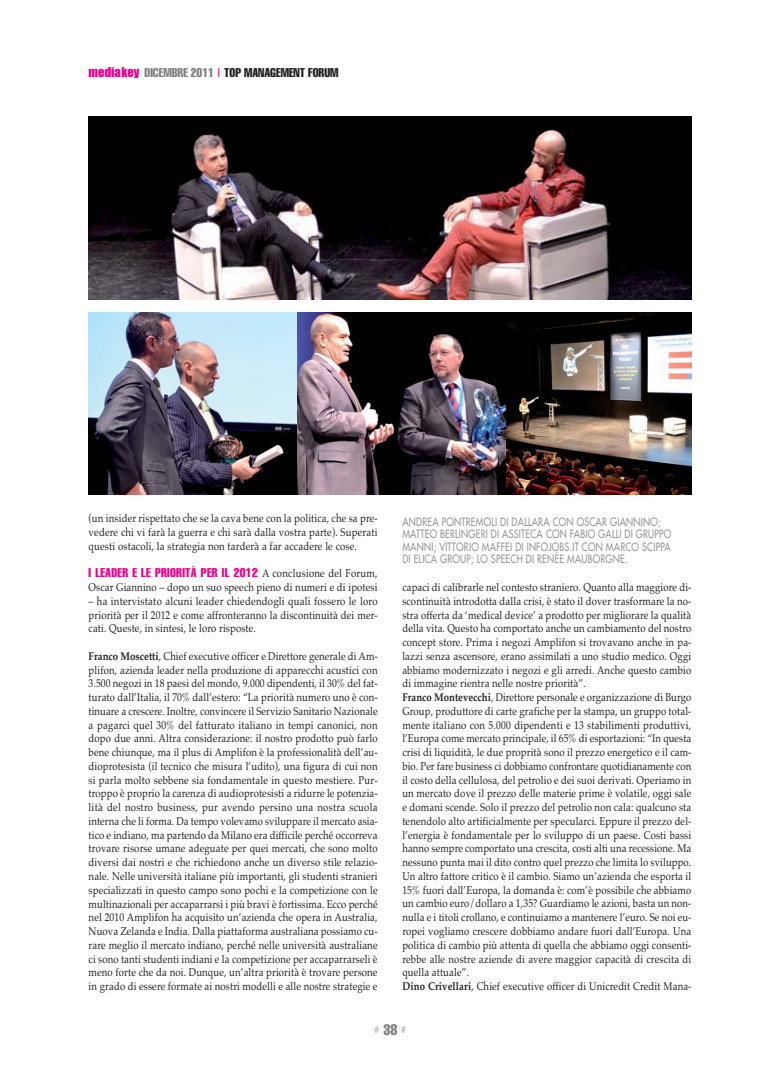
<style>
.page{position:relative;width:780px;height:1088px;background:#fff}
.page>*{position:absolute;margin:0;border:0;box-sizing:border-box;transform-origin:0 0}
.t1{font:extra-condensed 12.5px "Helvetica";letter-spacing:.025em;color:#ec008c}
.t2{font:extra-condensed 12.5px "Helvetica";color:#231f20}
.t3{font:11.25px/13.8px "Palatino";letter-spacing:.015em;color:#231f20;text-align:justify;scale:.85 1}
.t4{font:11.25px/12.5px "Futura";letter-spacing:.025em;color:#939598;scale:.8 1}
.t5{font:extra-condensed 10px "Helvetica";color:#bbbdc0}
.s1{font-family:"Impact";font-stretch:normal;color:#ec008c}
.s2{color:#808285}
.s3{font-stretch:normal;color:#ec008c}
.s4{font-family:"Palatino";font-stretch:normal;font-size:11.25px;color:#231f20}
.s5{font-weight:700}
.s6{font-size:15px;color:#808285}
</style>
<div class="page">
<img style="left:89px;top:117px;width:602px;height:183px">
<img style="left:89px;top:313px;width:208px;height:182px">
<img style="left:297px;top:313px;width:209px;height:182px">
<img style="left:506px;top:313px;width:185px;height:182px">
<p class="t2" style="left:89px;top:68px;width:251px"><span class="s1">mediakey</span> <span class="s2">DICEMBRE 2011</span> <span class="s3">|</span> TOP MANAGEMENT FORUM</p>
<p class="t3" style="left:89px;top:513px;width:341px">(un insider rispettato che se la cava bene con la politica, che sa pre&shy;vedere chi vi farà la guerra e chi sarà dalla vostra parte). Superati questi ostacoli, la strategia non tarderà a far accadere le cose.</p>
<p class="t1" style="left:89px;top:568px;width:290px">I LEADER E LE PRIORITÀ PER IL 2012 <span class="s4">A conclusione del Forum,</span></p>
<p class="t3" style="left:89px;top:582px;width:341px">Oscar Giannino – dopo un suo speech pieno di numeri e di ipotesi</p>
<p class="t3" style="left:89px;top:595px;width:341px">– ha intervistato alcuni leader chiedendogli quali fossero le loro priorità per il 2012 e come affronteranno la discontinuità dei mer&shy;cati. Queste, in sintesi, le loro risposte.</p>
<p class="t3" style="left:89px;top:650px;width:341px"><span class="s5">Franco Moscetti</span>, Chief executive officer e Direttore generale di Am&shy;plifon, azienda leader nella produzione di apparecchi acustici con 3.500 negozi in 18 paesi del mondo, 9.000 dipendenti, il 30% del fat&shy;turato dall’Italia, il 70% dall’estero: “La priorità numero uno è con&shy;tinuare a crescere. Inoltre, convincere il Servizio Sanitario Nazionale a pagarci quel 30% del fatturato italiano in tempi canonici, non dopo due anni. Altra considerazione: il nostro prodotto può farlo bene chiunque, ma il plus di Amplifon è la professionalità dell’au&shy;dioprotesista (il tecnico che misura l’udito), una figura di cui non si parla molto sebbene sia fondamentale in questo mestiere. Pur&shy;troppo è proprio la carenza di audioprotesisti a ridurre le potenzia&shy;lità del nostro business, pur avendo persino una nostra scuola interna che li forma. Da tempo volevamo sviluppare il mercato asia&shy;tico e indiano, ma partendo da Milano era difficile perché occorreva trovare risorse umane adeguate per quei mercati, che sono molto diversi dai nostri e che richiedono anche un diverso stile relazio&shy;nale. Nelle università italiane più importanti, gli studenti stranieri specializzati in questo campo sono pochi e la competizione con le multinazionali per accaparrarsi i più bravi è fortissima. Ecco perché nel 2010 Amplifon ha acquisito un’azienda che opera in Australia, Nuova Zelanda e India. Dalla piattaforma australiana possiamo cu&shy;rare meglio il mercato indiano, perché nelle università australiane ci sono tanti studenti indiani e la competizione per accaparrarseli è meno forte che da noi. Dunque, un’altra priorità è trovare persone in grado di essere formate ai nostri modelli e alle nostre strategie e</p>
<p class="t4" style="left:402px;top:516px;width:338px">ANDREA PONTREMOLI DI DALLARA CON OSCAR GIANNINO; MATTEO BERLINGERI DI ASSITECA CON FABIO GALLI DI GRUPPO MANNI; VITTORIO MAFFEI DI INFOJOBS.IT CON MARCO SCIPPA DI ELICA GROUP; LO SPEECH DI RENÉE MAUBORGNE.</p>
<p class="t3" style="left:402px;top:582px;width:341px;text-align:left">capaci di calibrarle nel contesto straniero. Quanto alla maggiore di&shy;scontinuità introdotta dalla crisi, è stato il dover trasformare la no&shy;stra offerta da ‘medical device’ a prodotto per migliorare la qualità della vita. Questo ha comportato anche un cambiamento del nostro concept store. Prima i negozi Amplifon si trovavano anche in pa&shy;lazzi senza ascensore, erano assimilati a uno studio medico. Oggi abbiamo modernizzato i negozi e gli arredi. Anche questo cambio di immagine rientra nelle nostre priorità”.<br><span class="s5">Franco Montevecchi</span>, Direttore personale e organizzazione di Burgo Group, produttore di carte grafiche per la stampa, un gruppo total&shy;mente italiano con 5.000 dipendenti e 13 stabilimenti produttivi, l’Europa come mercato principale, il 65% di esportazioni: “In questa crisi di liquidità, le due proprità sono il prezzo energetico e il cam&shy;bio. Per fare business ci dobbiamo confrontare quotidianamente con il costo della cellulosa, del petrolio e dei suoi derivati. Operiamo in un mercato dove il prezzo delle materie prime è volatile, oggi sale e domani scende. Solo il prezzo del petrolio non cala: qualcuno sta tenendolo alto artificialmente per specularci. Eppure il prezzo del&shy;l’energia è fondamentale per lo sviluppo di un paese. Costi bassi hanno sempre comportato una crescita, costi alti una recessione. Ma nessuno punta mai il dito contro quel prezzo che limita lo sviluppo.<br>Un altro fattore critico è il cambio. Siamo un’azienda che esporta il 15% fuori dall’Europa, la domanda è: com’è possibile che abbiamo un cambio euro/dollaro a 1,35? Guardiamo le azioni, basta un non&shy;nulla e i titoli crollano, e continuiamo a mantenere l’euro. Se noi eu&shy;ropei vogliamo crescere dobbiamo andare fuori dall’Europa. Una politica di cambio più attenta di quella che abbiamo oggi consenti&shy;rebbe alle nostre aziende di avere maggior capacità di crescita di quella attuale”.<br><span class="s5">Dino Crivellari</span>, Chief executive officer di Unicredit Credit Mana-</p>
<p class="t5" style="left:374px;top:1025px;width:33px"># <span class="s6">38</span> #</p>
</div>
